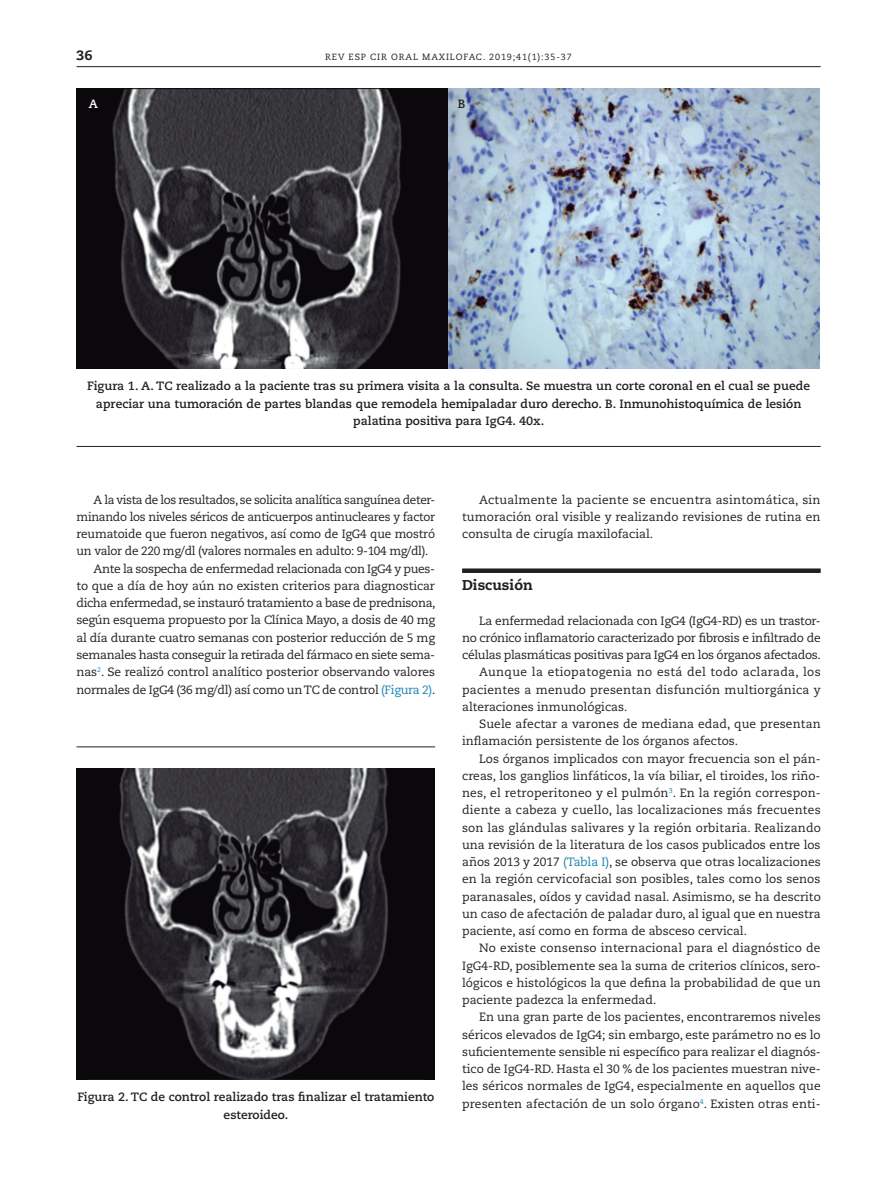
<style>
.page{position:relative;width:893px;height:1191px;background:#fff}
.page>*{position:absolute;margin:0;border:0;box-sizing:border-box;transform-origin:0 0}
.t1{font:800 14.25px "Caecilia LT Std";color:#231f20}
.t2{font:800 13.5px "Caecilia LT Std";color:#231f20}
.t3{font:12px/17.2px "Caecilia LT Std";color:#231f20;text-align:justify}
.t4{font:700 12px/17.2px "Caecilia LT Std";color:#231f20;text-align:center}
.t5{font:12px "Caecilia LT Std";letter-spacing:-.025em;color:#231f20}
.t6{font:12px "Caecilia LT Std";letter-spacing:-.02em;color:#231f20}
.t7{font:12px "Caecilia LT Std";letter-spacing:-.03em;color:#231f20}
.t8{font:12px "Caecilia LT Std";letter-spacing:.02em;color:#231f20}
.t9{font:12px "Caecilia LT Std";letter-spacing:.025em;color:#231f20}
.t10{font:700 12px "Caecilia LT Std";color:#fff}
.t11{font:9px "Caecilia LT Std";letter-spacing:.095em;color:#231f20}
.s1{color:#1a83b0}
</style>
<div class="page">
<hr style="left:77px;top:66px;width:744px;height:1px;background:#231f20">
<div style="left:462px;top:568px;width:359px;height:5px;background:#231f20"></div>
<hr style="left:77px;top:446px;width:744px;height:1px;background:#231f20">
<hr style="left:77px;top:746px;width:358px;height:1px;background:#231f20">
<img style="left:77px;top:89px;width:742px;height:279px">
<div style="left:77px;top:767px;width:358px;height:312px;background:#0b090c"></div>
<img style="left:119px;top:768px;width:269px;height:311px">
<p class="t2" style="left:77px;top:47px;width:17px">36</p>
<p class="t11" style="left:325px;top:52px;width:248px">REV ESP CIR ORAL MAXILOFAC. 2019;41(1):35-37</p>
<p class="t10" style="left:89px;top:97px;width:11px">A</p>
<p class="t4" style="left:458px;top:95px;width:9px">B</p>
<p class="t4" style="left:87px;top:378px;width:724px">Figura 1. A. TC realizado a la paciente tras su primera visita a la consulta. Se muestra un corte coronal en el cual se puede apreciar una tumoración de partes blandas que remodela hemipaladar duro derecho. B. Inmunohistoquímica de lesión palatina positiva para IgG4. 40x.</p>
<p class="t7" style="left:94px;top:492px;width:343px">A la vista de los resultados, se solicita analítica sanguínea deter-</p>
<p class="t5" style="left:77px;top:510px;width:360px">minando los niveles séricos de anticuerpos antinucleares y factor</p>
<p class="t3" style="left:77px;top:525px;width:360px">reumatoide que fueron negativos, así como de IgG4 que mostró</p>
<p class="t5" style="left:77px;top:544px;width:353px">un valor de 220 mg/dl (valores normales en adulto: 9-104 mg/dl).</p>
<p class="t5" style="left:94px;top:561px;width:343px">Ante la sospecha de enfermedad relacionada con IgG4 y pues-</p>
<p class="t3" style="left:77px;top:577px;width:360px">to que a día de hoy aún no existen criterios para diagnosticar</p>
<p class="t5" style="left:77px;top:596px;width:361px">dicha enfermedad, se instauró tratamiento a base de prednisona,</p>
<p class="t6" style="left:77px;top:613px;width:360px">según esquema propuesto por la Clínica Mayo, a dosis de 40 mg</p>
<p class="t6" style="left:77px;top:630px;width:360px">al día durante cuatro semanas con posterior reducción de 5 mg</p>
<p class="t7" style="left:77px;top:648px;width:360px">semanales hasta conseguir la retirada del fármaco en siete sema-</p>
<p class="t3" style="left:77px;top:663px;width:360px">nas<sup>2</sup>. Se realizó control analítico posterior observando valores</p>
<p class="t6" style="left:77px;top:682px;width:360px">normales de IgG4 (36 mg/dl) así como un TC de control <span class="s1">(Figura 2)</span>.</p>
<p class="t4" style="left:77px;top:1088px;width:358px">Figura 2. TC de control realizado tras finalizar el tratamiento esteroideo.</p>
<p class="t3" style="left:462px;top:491px;width:360px;text-indent:17px">Actualmente la paciente se encuentra asintomática, sin tumoración oral visible y realizando revisiones de rutina en consulta de cirugía maxilofacial.</p>
<p class="t1" style="left:462px;top:576px;width:72px">Discusión</p>
<p class="t6" style="left:479px;top:613px;width:343px">La enfermedad relacionada con IgG4 (IgG4-RD) es un trastor-</p>
<p class="t6" style="left:462px;top:630px;width:360px">no crónico inflamatorio caracterizado por fibrosis e infiltrado de</p>
<p class="t5" style="left:462px;top:648px;width:360px">células plasmáticas positivas para IgG4 en los órganos afectados.</p>
<p class="t9" style="left:479px;top:665px;width:343px">Aunque la etiopatogenia no está del todo aclarada, los</p>
<p class="t8" style="left:462px;top:682px;width:360px">pacientes a menudo presentan disfunción multiorgánica y</p>
<p class="t3" style="left:462px;top:698px;width:167px">alteraciones inmunológicas.</p>
<p class="t3" style="left:479px;top:715px;width:343px">Suele afectar a varones de mediana edad, que presentan</p>
<p class="t3" style="left:462px;top:732px;width:278px">inflamación persistente de los órganos afectos.</p>
<p class="t3" style="left:479px;top:750px;width:343px">Los órganos implicados con mayor frecuencia son el pán-</p>
<p class="t3" style="left:462px;top:767px;width:360px">creas, los ganglios linfáticos, la vía biliar, el tiroides, los riño-</p>
<p class="t3" style="left:462px;top:784px;width:360px">nes, el retroperitoneo y el pulmón<sup>3</sup>. En la región correspon-</p>
<p class="t3" style="left:462px;top:801px;width:360px">diente a cabeza y cuello, las localizaciones más frecuentes</p>
<p class="t3" style="left:462px;top:819px;width:360px">son las glándulas salivares y la región orbitaria. Realizando</p>
<p class="t3" style="left:462px;top:836px;width:360px">una revisión de la literatura de los casos publicados entre los</p>
<p class="t3" style="left:462px;top:853px;width:360px">años 2013 y 2017 <span class="s1">(Tabla I)</span>, se observa que otras localizaciones</p>
<p class="t3" style="left:462px;top:870px;width:360px">en la región cervicofacial son posibles, tales como los senos</p>
<p class="t3" style="left:462px;top:888px;width:360px">paranasales, oídos y cavidad nasal. Asimismo, se ha descrito</p>
<p class="t3" style="left:462px;top:905px;width:360px">un caso de afectación de paladar duro, al igual que en nuestra</p>
<p class="t3" style="left:462px;top:922px;width:286px">paciente, así como en forma de absceso cervical.</p>
<p class="t3" style="left:479px;top:939px;width:343px">No existe consenso internacional para el diagnóstico de</p>
<p class="t3" style="left:462px;top:957px;width:360px">IgG4-RD, posiblemente sea la suma de criterios clínicos, sero-</p>
<p class="t3" style="left:462px;top:974px;width:360px">lógicos e histológicos la que defina la probabilidad de que un</p>
<p class="t3" style="left:462px;top:991px;width:196px">paciente padezca la enfermedad.</p>
<p class="t3" style="left:479px;top:1008px;width:343px">En una gran parte de los pacientes, encontraremos niveles</p>
<p class="t3" style="left:462px;top:1026px;width:360px">séricos elevados de IgG4; sin embargo, este parámetro no es lo</p>
<p class="t3" style="left:462px;top:1043px;width:360px">suficientemente sensible ni específico para realizar el diagnós-</p>
<p class="t3" style="left:462px;top:1060px;width:360px">tico de IgG4-RD. Hasta el 30 % de los pacientes muestran nive-</p>
<p class="t3" style="left:462px;top:1077px;width:360px">les séricos normales de IgG4, especialmente en aquellos que</p>
<p class="t3" style="left:462px;top:1095px;width:360px">presenten afectación de un solo órgano<sup>4</sup>. Existen otras enti-</p>
</div>
